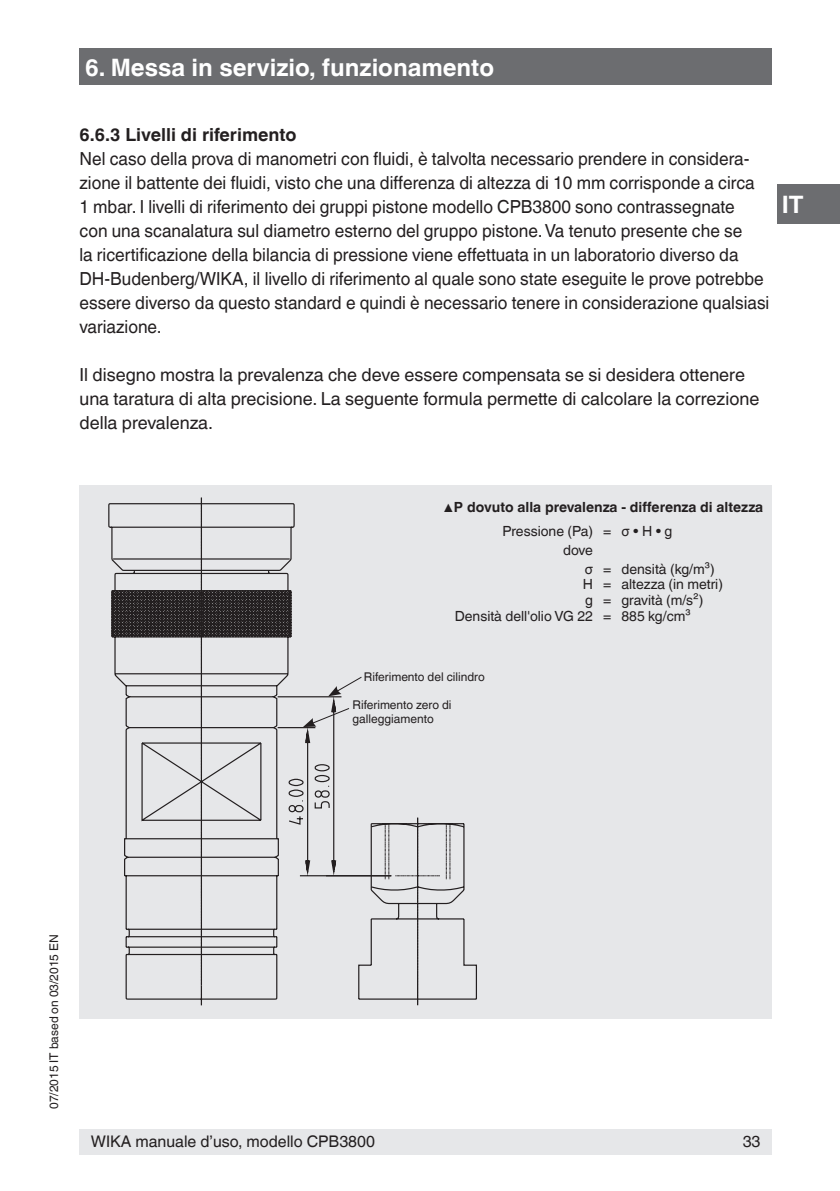
<style>
.page{position:relative;width:840px;height:1191px;background:#fff}
.page>*{position:absolute;margin:0;border:0;box-sizing:border-box;transform-origin:0 0}
.t1{font:700 24px "Helvetica World";color:#fff}
.t2{font:18px/24px "Helvetica World";color:#231f20;scale:.96 1}
.t3{font:18px/24px "Helvetica World";color:#231f20}
.t4{font:700 18px "Helvetica World";color:#231f20}
.t5{font:16px "Helvetica World";color:#231f20}
.t6{font:14px/18.6px "Helvetica World";color:#231f20}
.t7{font:700 14px "Helvetica World";color:#231f20}
.t8{font:12px/14px "Helvetica World";color:#231f20}
</style>
<div class="page">
<div style="left:79px;top:1128px;width:692px;height:26px;background:#e6e7e9"></div>
<div style="left:79px;top:48px;width:692px;height:37px;background:#6c6d70"></div>
<div style="left:777px;top:185px;width:62px;height:39px;background:#6c6d70"></div>
<div style="left:79px;top:485px;width:692px;height:533px;background:#e6e7e9"></div>
<svg style="left:418px;top:817px;width:59px;height:183px"></svg>
<svg style="left:110px;top:497px;width:308px;height:509px"></svg>
<h1 class="t1" style="left:85px;top:53px;width:410px">6. Messa in servizio, funzionamento</h1>
<p class="t4" style="left:79px;top:124px;width:218px">6.6.3 Livelli di riferimento</p>
<p class="t2" style="left:79px;top:147px;width:719px">Nel caso della prova di manometri con fluidi, è talvolta necessario prendere in considera&shy;zione il battente dei fluidi, visto che una differenza di altezza di 10 mm corrisponde a circa<br>1 mbar. I livelli di riferimento dei gruppi pistone modello CPB3800 sono contrassegnate<br>con una scanalatura sul diametro esterno del gruppo pistone. Va tenuto presente che se<br>la ricertificazione della bilancia di pressione viene effettuata in un laboratorio diverso da DH-Budenberg/WIKA, il livello di riferimento al quale sono state eseguite le prove potrebbe essere diverso da questo standard e quindi è necessario tenere in considerazione qualsiasi variazione.</p>
<p class="t3" style="left:79px;top:363px;width:681px">Il disegno mostra la prevalenza che deve essere compensata se si desidera ottenere una taratura di alta precisione. La seguente formula permette di calcolare la correzione della prevalenza.</p>
<h1 class="t1" style="left:781px;top:191px;width:23px">IT</h1>
<p class="t7" style="left:442px;top:499px;width:322px">▲P dovuto alla prevalenza - differenza di altezza</p>
<p class="t6" style="left:562px;top:522px;width:111px;text-indent:-61px">Pressione (Pa) = σ • H • g dove</p>
<p class="t6" style="left:584px;top:559px;width:131px">σ = densità (kg/m³)</p>
<p class="t6" style="left:582px;top:575px;width:142px">H = altezza (in metri)</p>
<p class="t6" style="left:585px;top:591px;width:120px">g = gravità (m/s²)</p>
<p class="t6" style="left:454px;top:606px;width:237px">Densità dell'olio VG 22 = 885 kg/cm³</p>
<p class="t8" style="left:363px;top:670px;width:122px">Riferimento del cilindro</p>
<p class="t8" style="left:352px;top:698px;width:100px">Riferimento zero di galleggiamento</p>
<p class="t8" style="left:47px;top:1109px;width:176px;rotate:-90deg">07/2015 IT based on 03/2015 EN</p>
<p class="t5" style="left:91px;top:1132px;width:285px">WIKA manuale d’uso, modello CPB3800</p>
<p class="t5" style="left:742px;top:1132px;width:19px">33</p>
</div>
